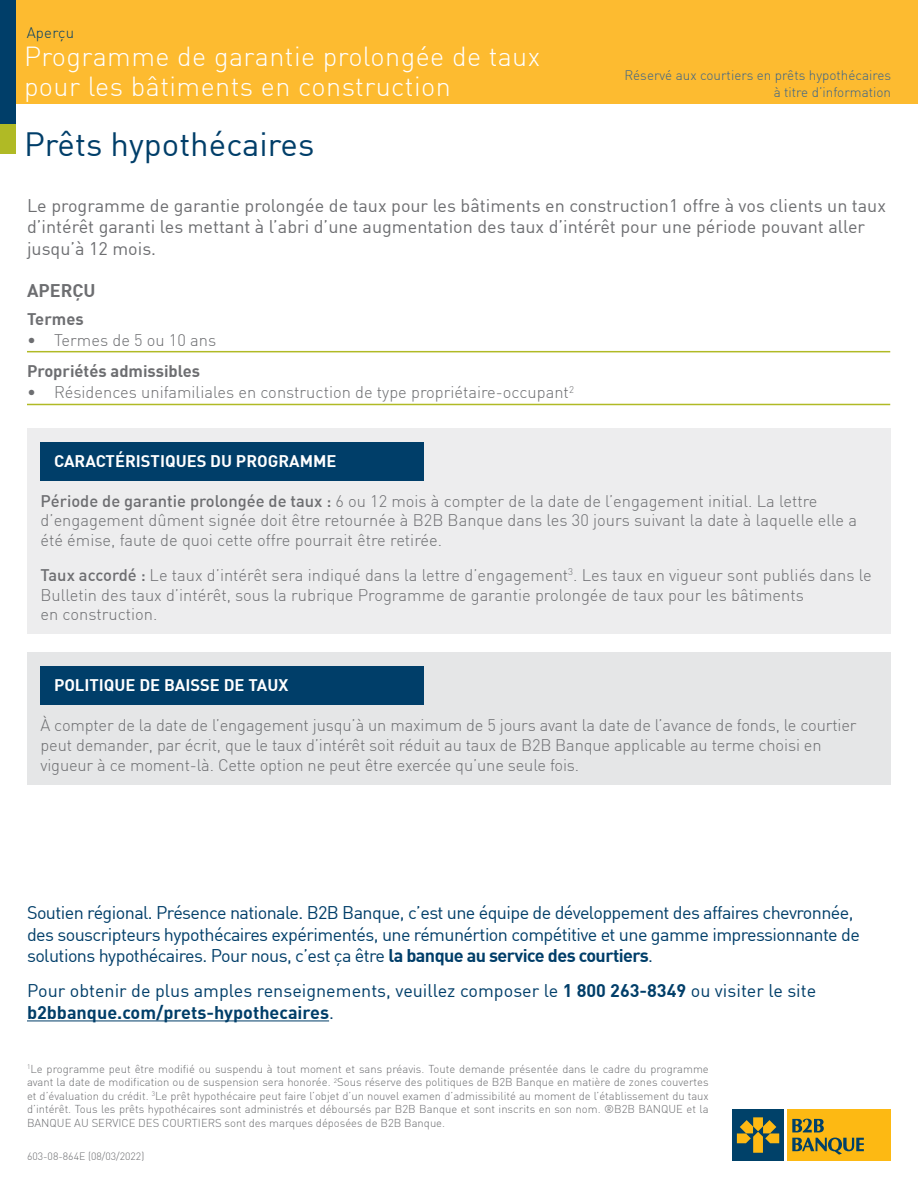
<style>
.page{position:relative;width:918px;height:1188px;background:#fff}
.page>*{position:absolute;margin:0;border:0;box-sizing:border-box;transform-origin:0 0}
.HEADING_-_Subheading{font:33px "DIN";color:#003e69}
.HEADING_-_Main{font:300 27px "DIN";letter-spacing:.015em;color:#fff}
.COPY_-_Call_to_actio{font:18px/21.6px "DIN";letter-spacing:-.03em;color:#003e69}
.COPY_-_Intro__12pt{font:18px/21.6px "DIN";color:#6d6e71}
.COPY_-_Call_to_actio-2{font:18px "DIN";color:#003e69}
.COPY_-_Call_to_actio-3{font:700 18px "DIN";color:#003e69}
.COPY_-_Sub_Sub_Heade{font:700 18px "DIN";color:#6d6e71}
.COPY_-_Body__11pt__L{font:300 16.5px/19.8px "DIN";color:#6d6e71}
.HEADING_-_Sidebar{font:700 16.5px "DIN";color:#fff}
.COPY_-_Body__11pt__L-2{font:700 16.5px "DIN";color:#6d6e71}
.HEADING_-_Sell_Sheet{font:300 15px "DIN";letter-spacing:.015em;color:#003e69}
.HEADING_-_For_adviso{font:300 13.5px "DIN";color:#3a648a}
.COPY_-_Mice_Type{font:300 11.25px/13.5px "DIN";color:#6d6e71;text-align:justify}
.t1{font:300 10.5px "DIN";color:#6d6e71}
.s1{font-weight:500}
.s2{font-weight:700}
.s3{font-weight:400}
</style>
<div class="page">
<div style="left:0;top:0;width:15px;height:153px;background:#b0ba25"></div>
<div style="left:0;top:0;width:918px;height:104px;background:#fdbb30"></div>
<div style="left:0;top:0;width:15px;height:123px;background:#003e69"></div>
<div style="left:732px;top:1109px;width:52px;height:52px;background:#004169"></div>
<svg style="left:737px;top:1117px;width:42px;height:36px"></svg>
<div style="left:787px;top:1109px;width:104px;height:52px;background:#fdb913"></div>
<svg style="left:792px;top:1119px;width:32px;height:13px"></svg>
<svg style="left:792px;top:1138px;width:72px;height:17px"></svg>
<hr style="left:27px;top:1020px;width:302px;height:1px;background:#003e69">
<div style="left:27px;top:652px;width:864px;height:132px;background:#e5e6e7"></div>
<div style="left:40px;top:666px;width:384px;height:39px;background:#003e69"></div>
<div style="left:27px;top:429px;width:864px;height:205px;background:#ededee"></div>
<div style="left:40px;top:442px;width:384px;height:39px;background:#003e69"></div>
<hr style="left:27px;top:351px;width:863px;height:1px;background:#b0ba25">
<hr style="left:27px;top:404px;width:863px;height:1px;background:#b0ba25">
<p class="HEADING_-_Sell_Sheet" style="left:27px;top:23px;width:49px">Aperçu</p>
<p class="HEADING_-_Main" style="left:24px;top:40px;width:518px">Programme de garantie prolongée de taux</p>
<p class="HEADING_-_Main" style="left:24px;top:70px;width:428px">pour les bâtiments en construction</p>
<p class="HEADING_-_Subheading" style="left:24px;top:124px;width:292px">Prêts hypothécaires</p>
<p class="HEADING_-_For_adviso" style="left:624px;top:67px;width:268px">Réservé aux courtiers en prêts hypothécaires</p>
<p class="HEADING_-_For_adviso" style="left:774px;top:83px;width:119px">à titre d’information</p>
<p class="COPY_-_Intro__12pt" style="left:27px;top:194px;width:860px">Le programme de garantie prolongée de taux pour les bâtiments en construction1 offre à vos clients un taux d’intérêt garanti les mettant à l’abri d’une augmentation des taux d’intérêt pour une période pouvant aller jusqu’à 12 mois.</p>
<p class="COPY_-_Sub_Sub_Heade" style="left:27px;top:278px;width:70px">APERÇU</p>
<p class="COPY_-_Body__11pt__L-2" style="left:27px;top:308px;width:58px">Termes</p>
<p class="COPY_-_Body__11pt__L" style="left:27px;top:330px;width:191px">• Termes de 5 ou 10 ans</p>
<p class="COPY_-_Body__11pt__L-2" style="left:27px;top:361px;width:175px">Propriétés admissibles</p>
<p class="COPY_-_Body__11pt__L" style="left:27px;top:382px;width:548px">• Résidences unifamiliales en construction de type propriétaire-occupant<sup>2</sup></p>
<p class="HEADING_-_Sidebar" style="left:54px;top:451px;width:284px">CARACTÉRISTIQUES DU PROGRAMME</p>
<p class="COPY_-_Body__11pt__L" style="left:40px;top:491px;width:818px"><span class="s1">Période de garantie prolongée de taux :</span> 6 ou 12 mois à compter de la date de l’engagement initial. La lettre d’engagement dûment signée doit être retournée à B2B Banque dans les 30 jours suivant la date à laquelle elle a été émise, faute de quoi cette offre pourrait être retirée.</p>
<p class="COPY_-_Body__11pt__L" style="left:40px;top:565px;width:833px"><span class="s1">Taux accordé :</span> Le taux d’intérêt sera indiqué dans la lettre d’engagement<sup>3</sup>. Les taux en vigueur sont publiés dans le<br>Bulletin des taux d’intérêt, sous la rubrique Programme de garantie prolongée de taux pour les bâtiments<br>en construction.</p>
<p class="HEADING_-_Sidebar" style="left:54px;top:674px;width:236px">POLITIQUE DE BAISSE DE TAUX</p>
<p class="COPY_-_Body__11pt__L" style="left:40px;top:715px;width:818px">À compter de la date de l’engagement jusqu’à un maximum de 5 jours avant la date de l’avance de fonds, le courtier peut demander, par écrit, que le taux d’intérêt soit réduit au taux de B2B Banque applicable au terme choisi en vigueur à ce moment-là. Cette option ne peut être exercée qu’une seule fois.</p>
<p class="COPY_-_Call_to_actio" style="left:27px;top:901px;width:834px">Soutien régional. Présence nationale. B2B Banque, c’est une équipe de développement des affaires chevronnée, des souscripteurs hypothécaires expérimentés, une rémunértion compétitive et une gamme impressionnante de solutions hypothécaires. Pour nous, c’est ça être <span class="s2">la banque au service des courtiers</span>.</p>
<p class="COPY_-_Call_to_actio-2" style="left:27px;top:980px;width:791px">Pour obtenir de plus amples renseignements, veuillez composer le <span class="s2">1 800 263-8349</span> ou visiter le site</p>
<p class="COPY_-_Call_to_actio-3" style="left:27px;top:1001px;width:308px">b2bbanque.com/prets-hypothecaires<span class="s3">.</span></p>
<p class="COPY_-_Mice_Type" style="left:27px;top:1062px;width:683px"><sup>1</sup>Le programme peut être modifié ou suspendu à tout moment et sans préavis. Toute demande présentée dans le cadre du programme avant la date de modification ou de suspension sera honorée. <sup>2</sup>Sous réserve des politiques de B2B Banque en matière de zones couvertes et d’évaluation du crédit. <sup>3</sup>Le prêt hypothécaire peut faire l’objet d’un nouvel examen d’admissibilité au moment de l’établissement du taux d’intérêt. Tous les prêts hypothécaires sont administrés et déboursés par B2B Banque et sont inscrits en son nom. ®B2B BANQUE et la BANQUE AU SERVICE DES COURTIERS sont des marques déposées de B2B Banque.</p>
<p class="t1" style="left:27px;top:1150px;width:119px">603-08-864E (08/03/2022)</p>
</div>
